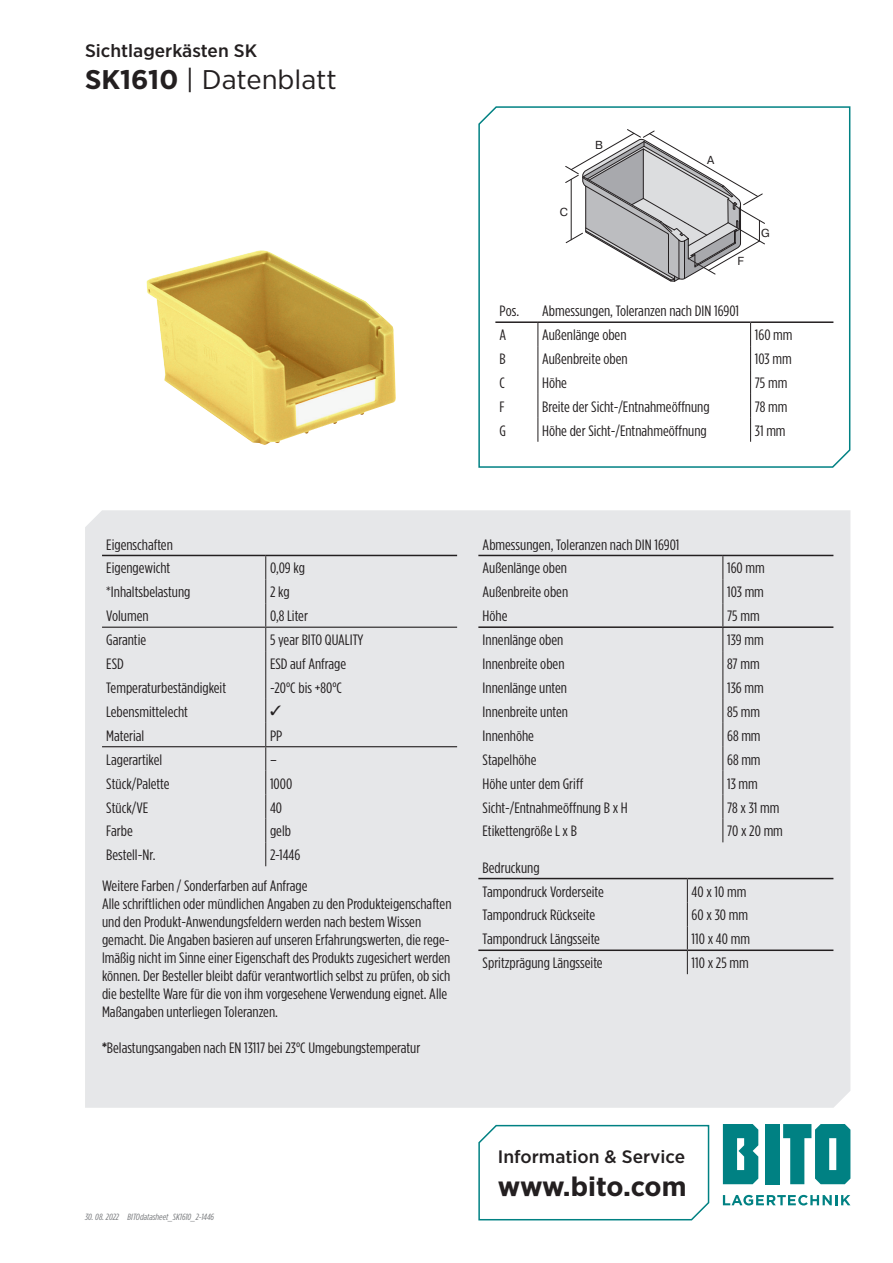
<style>
.page{position:relative;width:893px;height:1263px;background:#fff}
.page>*{position:absolute;margin:0;border:0;box-sizing:border-box;transform-origin:0 0}
.t1{font:27px "Gotham Narrow";color:#231f20;scale:1.1 1}
.t2{font:700 27px "Gotham Narrow";letter-spacing:-.015em;color:#231f20;scale:1.1 1}
.t3{font:500 18px "Gotham Narrow";color:#231f20;scale:1.1 1}
.t4{font:15px/18px "Gotham Condensed";color:#231f20;scale:1.1 1}
.t5{font:11.55px "Bito Pragmatica";color:#231f20}
.t6{font:italic 9px "Gotham Condensed";color:#76787b;scale:1.1 1}
.s1{font-weight:700}
</style>
<div class="page">
<div style="left:85px;top:510px;width:765px;height:598px;background:#e6e7e9"></div>
<svg style="left:723px;top:1195px;width:127px;height:10px"></svg>
<div style="left:765px;top:1124px;width:15px;height:60px;background:#008183"></div>
<svg style="left:723px;top:1124px;width:35px;height:60px"></svg>
<svg style="left:783px;top:1124px;width:67px;height:60px"></svg>
<svg style="left:478px;top:1124px;width:232px;height:97px"></svg>
<svg style="left:478px;top:106px;width:373px;height:362px"></svg>
<hr style="left:478px;top:878px;width:209px;height:1px;background:#231f20">
<hr style="left:687px;top:878px;width:146px;height:1px;background:#231f20">
<hr style="left:478px;top:949px;width:209px;height:2px;background:#231f20">
<hr style="left:687px;top:949px;width:146px;height:2px;background:#231f20">
<svg style="left:687px;top:879px;width:1px;height:95px"></svg>
<hr style="left:102px;top:555px;width:164px;height:1px;background:#231f20">
<hr style="left:266px;top:555px;width:191px;height:1px;background:#231f20">
<hr style="left:102px;top:627px;width:164px;height:1px;background:#231f20">
<hr style="left:266px;top:627px;width:191px;height:1px;background:#231f20">
<hr style="left:102px;top:746px;width:164px;height:1px;background:#231f20">
<hr style="left:266px;top:746px;width:191px;height:1px;background:#231f20">
<hr style="left:478px;top:555px;width:245px;height:1px;background:#231f20">
<hr style="left:723px;top:555px;width:110px;height:1px;background:#231f20">
<hr style="left:478px;top:626px;width:245px;height:2px;background:#231f20">
<hr style="left:723px;top:626px;width:110px;height:2px;background:#231f20">
<svg style="left:722px;top:556px;width:1px;height:286px"></svg>
<img style="left:146px;top:250px;width:250px;height:195px">
<svg style="left:565px;top:129px;width:200px;height:153px"></svg>
<hr style="left:495px;top:321px;width:43px;height:2px;background:#231f20">
<hr style="left:538px;top:321px;width:213px;height:2px;background:#231f20">
<hr style="left:751px;top:321px;width:82px;height:2px;background:#231f20">
<svg style="left:537px;top:323px;width:1px;height:119px"></svg>
<svg style="left:750px;top:323px;width:1px;height:119px"></svg>
<svg style="left:265px;top:556px;width:16px;height:310px"></svg>
<p class="t3" style="left:85px;top:39px;width:158px">Sichtlagerkästen SK</p>
<h1 class="t1" style="left:85px;top:63px;width:230px"><span class="s1">SK1610</span> | Datenblatt</h1>
<p class="t5" style="left:560px;top:205px;width:10px">C</p>
<p class="t5" style="left:595px;top:138px;width:9px">B</p>
<p class="t5" style="left:707px;top:153px;width:9px">A</p>
<p class="t5" style="left:737px;top:254px;width:8px">F</p>
<p class="t5" style="left:761px;top:226px;width:10px">G</p>
<p class="t4" style="left:500px;top:302px;width:19px">Pos.</p>
<p class="t4" style="left:542px;top:302px;width:180px">Abmessungen, Toleranzen nach DIN 16901</p>
<p class="t4" style="left:500px;top:326px;width:8px">A</p>
<p class="t4" style="left:542px;top:326px;width:78px">Außenlänge oben</p>
<p class="t4" style="left:755px;top:326px;width:36px">160 mm</p>
<p class="t4" style="left:500px;top:350px;width:7px">B</p>
<p class="t4" style="left:542px;top:350px;width:79px">Außenbreite oben</p>
<p class="t4" style="left:755px;top:350px;width:35px">103 mm</p>
<p class="t4" style="left:500px;top:374px;width:6px">C</p>
<p class="t4" style="left:542px;top:374px;width:24px">Höhe</p>
<p class="t4" style="left:755px;top:374px;width:31px">75 mm</p>
<p class="t4" style="left:500px;top:397px;width:6px">F</p>
<p class="t4" style="left:542px;top:397px;width:154px">Breite der Sicht-/Entnahmeöffnung</p>
<p class="t4" style="left:755px;top:397px;width:31px">78 mm</p>
<p class="t4" style="left:500px;top:421px;width:7px">G</p>
<p class="t4" style="left:542px;top:421px;width:151px">Höhe der Sicht-/Entnahmeöffnung</p>
<p class="t4" style="left:755px;top:421px;width:29px">31 mm</p>
<p class="t4" style="left:106px;top:532px;width:62px;line-height:23.9px">Eigenschaften<br>Eigengewicht</p>
<p class="t4" style="left:270px;top:559px;width:33px">0,09 kg</p>
<p class="t4" style="left:106px;top:583px;width:78px">*Inhaltsbelastung</p>
<p class="t4" style="left:270px;top:583px;width:19px">2 kg</p>
<p class="t4" style="left:106px;top:607px;width:40px">Volumen</p>
<p class="t4" style="left:270px;top:607px;width:36px">0,8 Liter</p>
<p class="t4" style="left:106px;top:631px;width:38px">Garantie</p>
<p class="t4" style="left:270px;top:631px;width:86px">5 year BITO QUALITY</p>
<p class="t4" style="left:106px;top:655px;width:17px">ESD</p>
<p class="t4" style="left:270px;top:655px;width:71px">ESD auf Anfrage</p>
<p class="t4" style="left:106px;top:679px;width:110px">Temperaturbeständigkeit</p>
<p class="t4" style="left:270px;top:679px;width:67px">-20°C bis +80°C</p>
<p class="t4" style="left:106px;top:702px;width:76px">Lebensmittelecht</p>
<p class="t4" style="left:106px;top:726px;width:36px">Material</p>
<p class="t4" style="left:270px;top:726px;width:13px">PP</p>
<p class="t4" style="left:106px;top:750px;width:52px">Lagerartikel</p>
<p class="t4" style="left:270px;top:750px;width:8px">–</p>
<p class="t4" style="left:106px;top:774px;width:59px">Stück/Palette</p>
<p class="t4" style="left:270px;top:774px;width:22px">1000</p>
<p class="t4" style="left:106px;top:798px;width:40px">Stück/VE</p>
<p class="t4" style="left:270px;top:798px;width:12px">40</p>
<p class="t4" style="left:106px;top:822px;width:26px">Farbe</p>
<p class="t4" style="left:270px;top:822px;width:21px">gelb</p>
<p class="t4" style="left:106px;top:846px;width:46px">Bestell-Nr.</p>
<p class="t4" style="left:270px;top:846px;width:29px">2-1446</p>
<p class="t4" style="left:102px;top:876px;width:319px">Weitere Farben / Sonderfarben auf Anfrage<br>Alle schriftlichen oder mündlichen Angaben zu den Produkteigenschaften und den Produkt-Anwendungsfeldern werden nach bestem Wissen gemacht. Die Angaben basieren auf unseren Erfahrungswerten, die rege&shy;lmäßig nicht im Sinne einer Eigenschaft des Produkts zugesichert werden können. Der Besteller bleibt dafür verantwortlich selbst zu prüfen, ob sich die bestellte Ware für die von ihm vorgesehene Verwendung eignet. Alle Maßangaben unterliegen Toleranzen.</p>
<p class="t4" style="left:102px;top:1038px;width:291px"><span class="s1">*</span>Belastungsangaben nach EN 13117 bei 23°C Umgebungstemperatur</p>
<p class="t4" style="left:483px;top:532px;width:180px;line-height:23.9px">Abmessungen, Toleranzen nach DIN 16901<br>Außenlänge oben</p>
<p class="t4" style="left:727px;top:559px;width:36px">160 mm</p>
<p class="t4" style="left:483px;top:583px;width:79px">Außenbreite oben</p>
<p class="t4" style="left:727px;top:583px;width:35px">103 mm</p>
<p class="t4" style="left:483px;top:607px;width:24px">Höhe</p>
<p class="t4" style="left:727px;top:607px;width:31px">75 mm</p>
<p class="t4" style="left:483px;top:631px;width:75px">Innenlänge oben</p>
<p class="t4" style="left:727px;top:631px;width:35px">139 mm</p>
<p class="t4" style="left:483px;top:655px;width:76px">Innenbreite oben</p>
<p class="t4" style="left:727px;top:655px;width:31px">87 mm</p>
<p class="t4" style="left:483px;top:679px;width:78px">Innenlänge unten</p>
<p class="t4" style="left:727px;top:679px;width:35px">136 mm</p>
<p class="t4" style="left:483px;top:702px;width:79px">Innenbreite unten</p>
<p class="t4" style="left:727px;top:702px;width:31px">85 mm</p>
<p class="t4" style="left:483px;top:726px;width:48px">Innenhöhe</p>
<p class="t4" style="left:727px;top:726px;width:32px">68 mm</p>
<p class="t4" style="left:483px;top:750px;width:50px">Stapelhöhe</p>
<p class="t4" style="left:727px;top:750px;width:32px">68 mm</p>
<p class="t4" style="left:483px;top:774px;width:93px">Höhe unter dem Griff</p>
<p class="t4" style="left:727px;top:774px;width:29px">13 mm</p>
<p class="t4" style="left:483px;top:798px;width:134px">Sicht-/Entnahmeöffnung B x H</p>
<p class="t4" style="left:727px;top:798px;width:49px">78 x 31 mm</p>
<p class="t4" style="left:483px;top:822px;width:87px">Etikettengröße L x B</p>
<p class="t4" style="left:727px;top:822px;width:52px">70 x 20 mm</p>
<p class="t4" style="left:483px;top:855px;width:112px;line-height:23.9px">Bedruckung<br>Tampondruck Vorderseite</p>
<p class="t4" style="left:692px;top:882px;width:51px">40 x 10 mm</p>
<p class="t4" style="left:483px;top:906px;width:104px">Tampondruck Rückseite</p>
<p class="t4" style="left:692px;top:906px;width:53px">60 x 30 mm</p>
<p class="t4" style="left:483px;top:930px;width:108px">Tampondruck Längsseite</p>
<p class="t4" style="left:692px;top:930px;width:55px">110 x 40 mm</p>
<p class="t4" style="left:483px;top:954px;width:111px">Spritzprägung Längsseite</p>
<p class="t4" style="left:692px;top:954px;width:53px">110 x 25 mm</p>
<p class="t6" style="left:85px;top:1212px;width:32px">30. 08. 2022</p>
<p class="t6" style="left:128px;top:1212px;width:80px">BITOdatasheet_SK1610_2-1446</p>
<p class="t3" style="left:498px;top:1145px;width:172px">Information &amp; Service</p>
<h1 class="t2" style="left:498px;top:1169px;width:173px">www.bito.com</h1>
</div>
